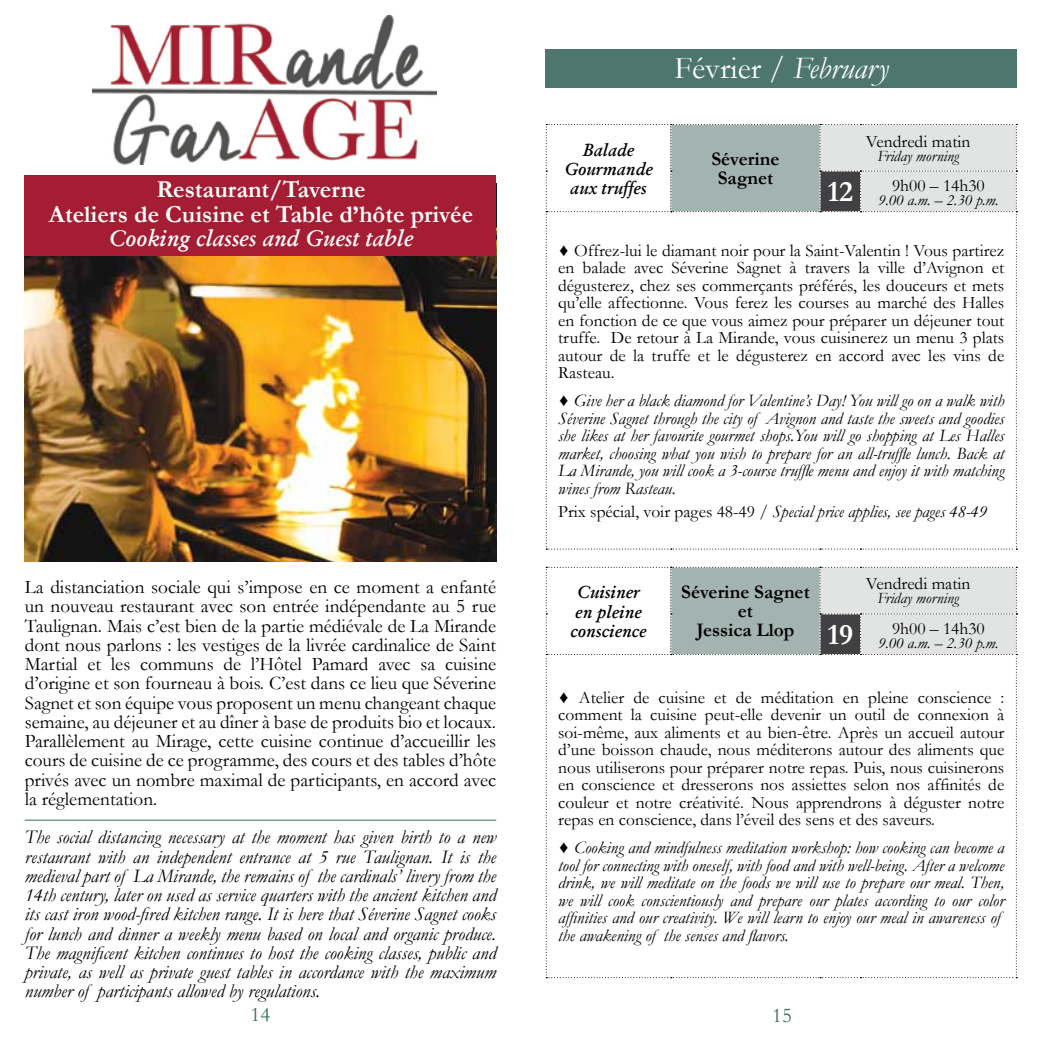
<style>
.page{position:relative;width:1042px;height:1042px;background:#fff}
.page>*{position:absolute;margin:0;border:0;box-sizing:border-box;transform-origin:0 0}
.t1{font:31.5px "Garamond";color:#fff}
.t2{font:700 29.75px "Garamond";color:#fff}
.t3{font:700 24.5px/24.5px "Garamond";color:#fff;text-align:center}
.t4{font:italic 600 22.75px "Garamond";color:#fff}
.t5{font:21px "Garamond";color:#3c6c64}
.t6{font:19.25px/19.2px "Garamond";color:#000;text-align:justify}
.t7{font:italic 19.25px/19.2px "Garamond";color:#000;text-align:justify}
.t8{font:700 19.25px/19.2px "Garamond";color:#000;text-align:center}
.t9{font:17.5px/17.5px "Garamond";color:#000;text-align:justify}
.t10{font:italic 17.5px/17.5px "Garamond";color:#000;text-align:justify}
.t11{font:italic 600 17.5px/19.2px "Garamond";color:#000;text-align:center}
.t12{font:italic 15.75px "Garamond";color:#000}
.s1{font-style:italic}
.s2{font-style:normal}
</style>
<div class="page">
<img style="left:25px;top:255px;width:471px;height:306px">
<img style="left:92px;top:16px;width:344px;height:149px">
<hr style="left:25px;top:820px;width:471px;height:1px;background:#3c6c64">
<div style="left:25px;top:175px;width:471px;height:80px;background:#a41d32"></div>
<div style="left:546px;top:50px;width:471px;height:38px;background:#4d766e"></div>
<svg style="left:546px;top:124px;width:471px;height:426px"></svg>
<svg style="left:546px;top:567px;width:471px;height:411px"></svg>
<h3 class="t3" style="left:49px;top:177px;width:426px">Restaurant/Taverne<br>Ateliers de Cuisine et Table d’hôte privée</h3>
<h3 class="t4" style="left:109px;top:224px;width:306px">Cooking classes and Guest table</h3>
<p class="t6" style="left:25px;top:577px;width:473px">La distanciation sociale qui s’impose en ce moment a enfanté un nouveau restaurant avec son entrée indépendante au 5 rue Taulignan. Mais c’est bien de la partie médiévale de La Mirande dont nous parlons : les vestiges de la livrée cardinalice de Saint Martial et les communs de l’Hôtel Pamard avec sa cuisine d’origine et son fourneau à bois. C’est dans ce lieu que Séverine Sagnet et son équipe vous proposent un menu changeant chaque semaine, au déjeuner et au dîner à base de produits bio et locaux.<br>Parallèlement au Mirage, cette cuisine continue d’accueillir les cours de cuisine de ce programme, des cours et des tables d’hôte privés avec un nombre maximal de participants, en accord avec la réglementation.</p>
<p class="t7" style="left:25px;top:827px;width:473px">The social distancing necessary at the moment has given birth to a new restaurant with an independent entrance at 5 rue Taulignan. It is the medieval part of La Mirande, the remains of the cardinals’ livery from the 14th century, later on used as service quarters with the ancient kitchen and its cast iron wood-fired kitchen range. It is here that Séverine Sagnet cooks for lunch and dinner a weekly menu based on local and organic produce.<br>The magnificent kitchen continues to host the cooking classes, public and private, as well as private guest tables in accordance with the maximum number of participants allowed by regulations.</p>
<p class="t5" style="left:251px;top:1000px;width:21px">14</p>
<h1 class="t1" style="left:674px;top:46px;width:216px">Février / <span class="s1">February</span></h1>
<p class="t9" style="left:866px;top:132px;width:106px">Vendredi matin</p>
<p class="t12" style="left:877px;top:145px;width:83px">Friday morning</p>
<p class="t11" style="left:564px;top:140px;width:90px">Balade<br>Gourmande aux truffes</p>
<p class="t8" style="left:711px;top:149px;width:70px">Séverine<br>Sagnet</p>
<h2 class="t2" style="left:827px;top:171px;width:27px">12</h2>
<p class="t9" style="left:892px;top:176px;width:94px">9h00 – 14h30</p>
<p class="t12" style="left:878px;top:189px;width:122px">9.00 a.m. – 2.30 p.m.</p>
<p class="t9" style="left:558px;top:241px;width:448px">♦ Offrez-lui le diamant noir pour la Saint-Valentin ! Vous partirez en balade avec Séverine Sagnet à travers la ville d’Avignon et dégusterez, chez ses commerçants préférés, les douceurs et mets qu’elle affectionne. Vous ferez les courses au marché des Halles en fonction de ce que vous aimez pour préparer un déjeuner tout truffe. De retour à La Mirande, vous cuisinerez un menu 3 plats autour de la truffe et le dégusterez en accord avec les vins de Rasteau.</p>
<p class="t10" style="left:558px;top:391px;width:448px"><span class="s2">♦</span> Give her a black diamond for Valentine’s Day! You will go on a walk with Séverine Sagnet through the city of Avignon and taste the sweets and goodies she likes at her favourite gourmet shops.You will go shopping at Les Halles market, choosing what you wish to prepare for an all-truffle lunch. Back at La Mirande, you will cook a 3-course truffle menu and enjoy it with matching wines from Rasteau.</p>
<p class="t10" style="left:558px;top:502px;width:430px"><span class="s2">Prix spécial, voir pages 48-49 /</span> Special price applies, see pages 48-49</p>
<p class="t9" style="left:866px;top:575px;width:106px">Vendredi matin</p>
<p class="t12" style="left:877px;top:588px;width:83px">Friday morning</p>
<p class="t11" style="left:570px;top:583px;width:78px">Cuisiner en pleine conscience</p>
<p class="t8" style="left:681px;top:582px;width:130px">Séverine Sagnet et<br>Jessica Llop</p>
<h2 class="t2" style="left:827px;top:614px;width:27px">19</h2>
<p class="t9" style="left:892px;top:619px;width:94px">9h00 – 14h30</p>
<p class="t12" style="left:878px;top:632px;width:122px">9.00 a.m. – 2.30 p.m.</p>
<p class="t9" style="left:558px;top:688px;width:448px">♦ Atelier de cuisine et de méditation en pleine conscience : comment la cuisine peut-elle devenir un outil de connexion à soi-même, aux aliments et au bien-être. Après un accueil autour d’une boisson chaude, nous méditerons autour des aliments que nous utiliserons pour préparer notre repas. Puis, nous cuisinerons en conscience et dresserons nos assiettes selon nos affinités de couleur et notre créativité. Nous apprendrons à déguster notre repas en conscience, dans l’éveil des sens et des saveurs.</p>
<p class="t10" style="left:558px;top:838px;width:448px;text-align:left"><span class="s2">♦</span> Cooking and mindfulness meditation workshop: how cooking can become a tool for connecting with oneself, with food and with well-being. After a welcome drink, we will meditate on the foods we will use to prepare our meal. Then, we will cook conscientiously and prepare our plates according to our color affinities and our creativity. We will learn to enjoy our meal in awareness of the awakening of the senses and flavors.</p>
<p class="t5" style="left:772px;top:1001px;width:21px">15</p>
</div>
